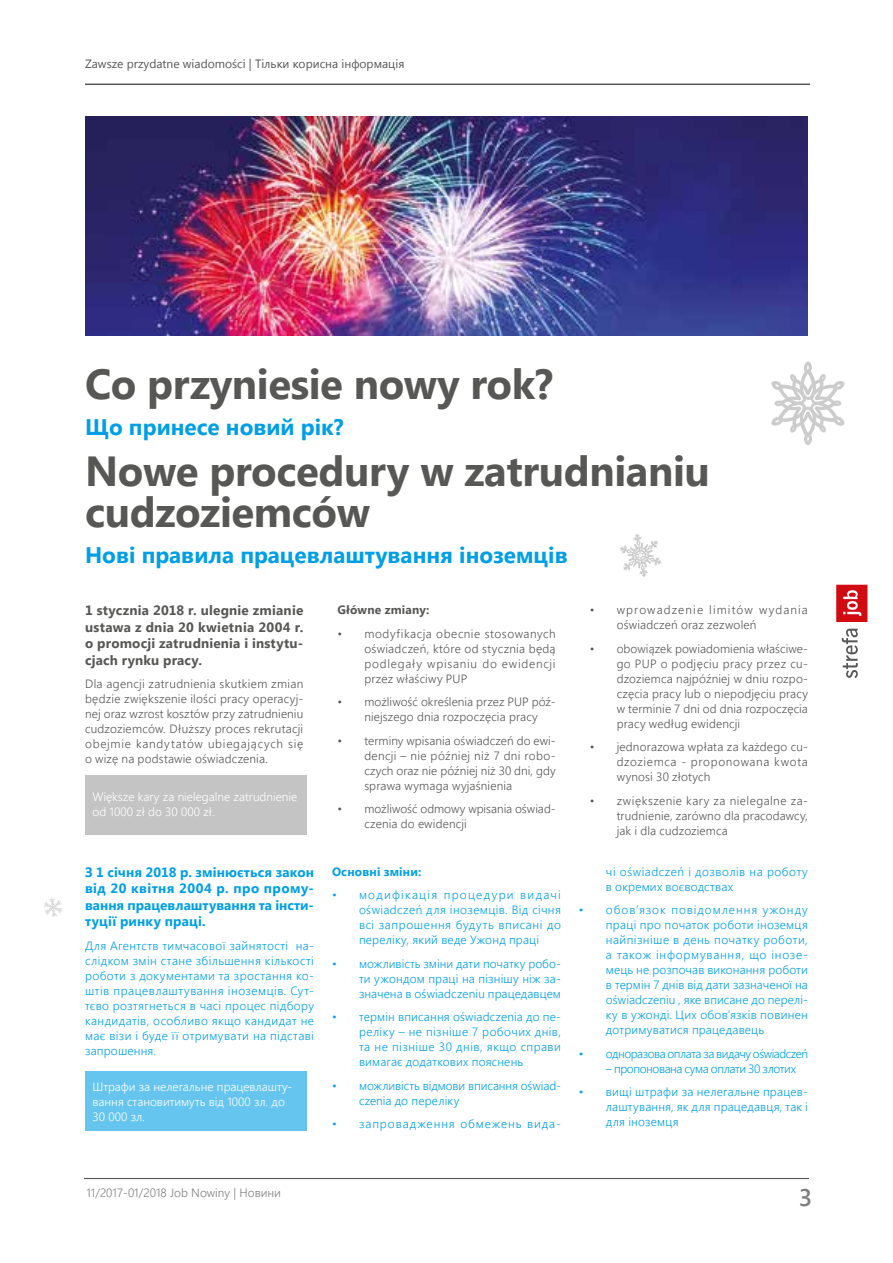
<style>
.page{position:relative;width:893px;height:1263px;background:#fff}
.page>*{position:absolute;margin:0;border:0;box-sizing:border-box;transform-origin:0 0}
.t1{font:700 42px/87px "Segoe UI";letter-spacing:-.01em;color:#575756}
.t2{font:600 24px "Segoe UI";color:#7e7e7d}
.t3{font:700 22.5px "Segoe UI";color:#009fe3}
.t4{font:700 13.5px/16.5px "Segoe UI";letter-spacing:.015em;color:#575756;text-align:justify}
.t5{font:700 13.5px/16.5px "Segoe UI";letter-spacing:.005em;color:#009fe3;text-align:justify}
.t6{font:300 12px/15px "Segoe UI";letter-spacing:.015em;color:#009fe3;text-align:justify}
.t7{font:300 12px/15px "Segoe UI";letter-spacing:.015em;color:#575756;text-align:justify}
.t8{font:300 12px/15px "Segoe UI";color:#fff}
.t9{font:12px "Segoe UI";color:#575756}
.t10{font:300 12px/15px "Segoe UI";letter-spacing:.085em;color:#575756}
.t11{font:300 12px/15px "Segoe UI";letter-spacing:-.005em;color:#009fe3}
.t12{font:300 12px/15px "Segoe UI";letter-spacing:.04em;color:#009fe3}
.t13{font:300 12px "Segoe UI";letter-spacing:-.04em;color:#009fe3}
.t14{font:300 12px "Segoe UI";color:#7e7e7d}
.t15{font:300 12px "Segoe UI";letter-spacing:-.035em;color:#009fe3}
.t16{font:300 12px "Segoe UI";letter-spacing:.08em;color:#009fe3}
.t17{font:700 12px "Segoe UI";letter-spacing:.015em;color:#575756}
.t18{font:700 12px "Segoe UI";letter-spacing:.015em;color:#009fe3}
</style>
<div class="page">
<hr style="left:85px;top:84px;width:725px;height:1px;background:#575756">
<hr style="left:84px;top:1178px;width:725px;height:1px;background:#575756">
<div style="left:836px;top:585px;width:31px;height:37px;background:#d20a11"></div>
<svg style="left:843px;top:590px;width:18px;height:26px"></svg>
<svg style="left:842px;top:628px;width:16px;height:50px"></svg>
<img style="left:85px;top:117px;width:723px;height:219px">
<svg style="left:620px;top:534px;width:41px;height:43px"></svg>
<svg style="left:771px;top:361px;width:74px;height:84px"></svg>
<svg style="left:44px;top:897px;width:18px;height:20px"></svg>
<div style="left:85px;top:775px;width:221px;height:60px;background:#c4c4c4"></div>
<div style="left:85px;top:1071px;width:221px;height:60px;background:#66c5ee"></div>
<p class="t9" style="left:85px;top:56px;width:321px">Zawsze przydatne wiadomości | Тільки корисна інформація</p>
<h1 class="t1" style="left:85px;top:338px;width:626px">Co przyniesie nowy rok?<br>Nowe procedury w zatrudnianiu</h1>
<h1 class="t1" style="left:85px;top:466px;width:287px">cudzoziemców</h1>
<h3 class="t3" style="left:85px;top:539px;width:484px">Нові правила працевлаштування іноземців</h3>
<p class="t4" style="left:85px;top:601px;width:220px">1 stycznia 2018 r. ulegnie zmianie ustawa z dnia 20 kwietnia 2004 r. o promocji zatrudnienia i instytu&shy;cjach rynku pracy.</p>
<p class="t7" style="left:85px;top:676px;width:220px">Dla agencji zatrudnienia skutkiem zmian będzie zwiększenie ilości pracy operacyj&shy;nej oraz wzrost kosztów przy zatrudnieniu cudzoziemców. Dłuższy proces rekrutacji obejmie kandytatów ubiegających się o wizę na podstawie oświadczenia.</p>
<h3 class="t3" style="left:85px;top:411px;width:260px">Що принесе новий рік?</h3>
<p class="t10" style="left:617px;top:602px;width:193px;text-indent:-27px">• wprowadzenie limitów wydania oświadczeń oraz zezwoleń</p>
<p class="t7" style="left:617px;top:640px;width:193px;text-indent:-27px">• obowiązek powiadomienia właściwe&shy;go PUP o podjęciu pracy przez cu&shy;dzoziemca najpóźniej w dniu rozpo&shy;częcia pracy lub o niepodjęciu pracy w terminie 7 dni od dnia rozpoczęcia pracy według ewidencji</p>
<p class="t7" style="left:617px;top:739px;width:193px;text-indent:-27px">• jednorazowa wpłata za każdego cu&shy;dzoziemca - proponowana kwota wynosi 30 złotych</p>
<p class="t7" style="left:617px;top:792px;width:193px;text-indent:-27px">• zwiększenie kary za nielegalne za&shy;trudnienie, zarówno dla pracodawcy, jak i dla cudzoziemca</p>
<p class="t17" style="left:337px;top:601px;width:94px">Główne zmiany:</p>
<p class="t7" style="left:364px;top:625px;width:193px;text-indent:-27px">• modyfikacja obecnie stosowanych oświadczeń, które od stycznia będą podlegały wpisaniu do ewidencji przez właściwy PUP</p>
<p class="t7" style="left:364px;top:694px;width:193px;text-indent:-27px">• możliwość określenia przez PUP póź&shy;niejszego dnia rozpoczęcia pracy</p>
<p class="t7" style="left:364px;top:732px;width:193px;text-indent:-27px">• terminy wpisania oświadczeń do ewi&shy;dencji – nie później niż 7 dni robo&shy;czych oraz nie później niż 30 dni, gdy sprawa wymaga wyjaśnienia</p>
<p class="t7" style="left:364px;top:801px;width:193px;text-indent:-27px">• możliwość odmowy wpisania oświad&shy;czenia do ewidencji</p>
<p class="t8" style="left:92px;top:789px;width:206px">Większe kary za nielegalne zatrudnienie od 1000 zł do 30 000 zł.</p>
<p class="t5" style="left:85px;top:863px;width:230px">З 1 січня 2018 р. змінюється закон від 20 квітня 2004 р. про прому&shy;вання працевлаштування та інсти&shy;туції ринку праці.</p>
<p class="t6" style="left:85px;top:937px;width:230px">Для Агентств тимчасової зайнятості на&shy;слідком змін стане збільшення кількості роботи з документами та зростання ко&shy;штів працевлаштування іноземців. Сут&shy;тєво розтягнеться в часі процес підбору кандидатів, особливо якщо кандидат не має візи і буде її отримувати на підставі запрошення.</p>
<p class="t8" style="left:92px;top:1079px;width:201px">Штрафи за нелегальне працевлашту&shy;вання становитимуть від 1000 зл. до<br>30 000 зл.</p>
<p class="t18" style="left:332px;top:863px;width:91px">Основні зміни:</p>
<p class="t6" style="left:359px;top:887px;width:203px;text-indent:-27px">• модифікація процедури видачі oświadczeń для іноземців. Від січня всі запрошення будуть вписані до переліку, який веде Ужонд праці</p>
<p class="t6" style="left:359px;top:955px;width:203px;text-indent:-27px">• можливість зміни дати початку робо&shy;ти ужондом праці на пізнішу ніж за&shy;значена в oświadczeniu працедавцем</p>
<p class="t6" style="left:359px;top:1009px;width:203px;text-indent:-27px">• термін вписання oświadczenia до пе&shy;реліку – не пізніше 7 робочих днів, та не пізніше 30 днів, якщо справи вимагає додаткових пояснень</p>
<p class="t11" style="left:359px;top:1077px;width:203px;text-indent:-27px">• можливість відмови вписання oświad&shy;czenia до переліку</p>
<p class="t16" style="left:332px;top:1115px;width:230px">• запровадження обмежень вида-</p>
<p class="t12" style="left:606px;top:863px;width:203px">чі oświadczeń і дозволів на роботу в окремих воєводствах</p>
<p class="t6" style="left:606px;top:902px;width:203px;text-indent:-27px">• обов’язок повідомлення ужонду праці про початок роботи іноземця найпізніше в день початку роботи, а також інформування, що інозе&shy;мець не розпочав виконання роботи в термін 7 днів від дати зазначеної на oświadczeniu , яке вписане до перелі&shy;ку в ужонді. Цих обов’язків повинен дотримуватися працедавець</p>
<p class="t13" style="left:579px;top:1044px;width:230px">• одноразова оплата за видачу oświadczeń</p>
<p class="t15" style="left:606px;top:1059px;width:191px">– пропонована сума оплати 30 злотих</p>
<p class="t6" style="left:606px;top:1084px;width:203px;text-indent:-27px">• вищі штрафи за нелегальне працев&shy;лаштування, як для працедавця, так і для іноземця</p>
<p class="t14" style="left:86px;top:1184px;width:196px">11/2017-01/2018 Job Nowiny | Новини</p>
<h2 class="t2" style="left:799px;top:1181px;width:15px">3</h2>
</div>
